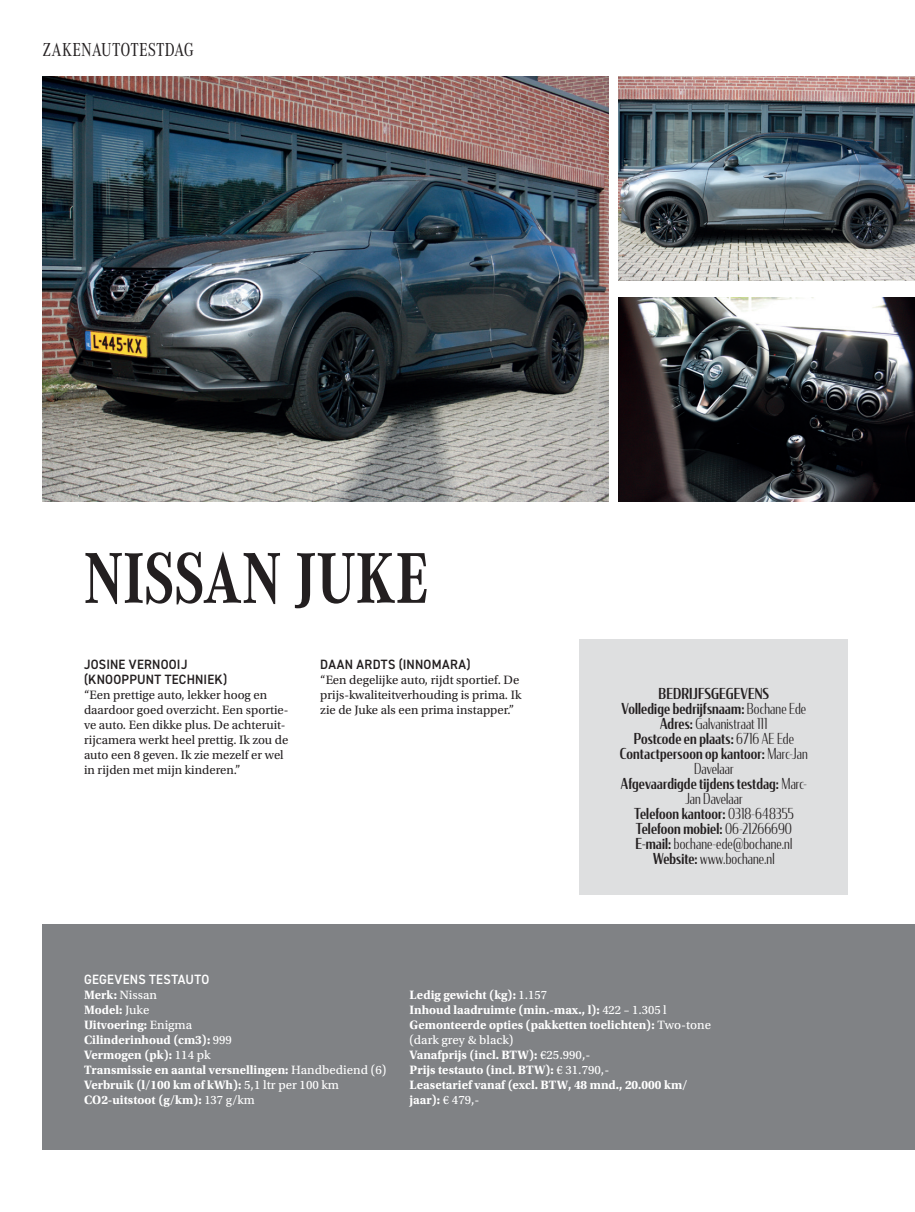
<style>
.page{position:relative;width:915px;height:1212px;background:#fff}
.page>*{position:absolute;margin:0;border:0;box-sizing:border-box;transform-origin:0 0}
.t1{font:700 74.4px "Corporate A Cond Pro";letter-spacing:.005em;color:#231f20;scale:.95 1}
.t2{font:19.5px "Corporate A Cond Pro";color:#231f20}
.t3{font:500 15px/15px "Condor Cond";letter-spacing:.01em;color:#231f20;text-align:center;scale:.95 1}
.t4{font:600 13.5px/15px "DIN2014";letter-spacing:.02em;color:#231f20;scale:.95 1}
.t5{font:600 13.5px "DIN2014";letter-spacing:.02em;color:#fff;scale:.95 1}
.t6{font:700 12.75px/15px "Utopia Std";color:#fff}
.t7{font:12.75px/15px "Utopia Std";color:#231f20}
.t8{font:12.75px "Utopia Std Capt";color:#fff}
.s1{font-weight:300}
.s2{font-family:"Utopia Std";font-weight:700}
.s3{font-family:"Utopia Std Capt";font-weight:400}
</style>
<div class="page">
<div style="left:43px;top:924px;width:871px;height:225px;background:#808285"></div>
<img style="left:43px;top:77px;width:565px;height:425px">
<img style="left:618px;top:77px;width:296px;height:204px">
<img style="left:618px;top:298px;width:296px;height:204px">
<div style="left:579px;top:640px;width:268px;height:255px;background:#dedfe0"></div>
<h2 class="t2" style="left:43px;top:36px;width:152px">ZAKENAUTOTESTDAG</h2>
<h1 class="t1" style="left:84px;top:527px;width:364px">NISSAN JUKE</h1>
<p class="t4" style="left:84px;top:657px;width:152px">JOSINE VERNOOIJ (KNOOPPUNT TECHNIEK)</p>
<p class="t7" style="left:84px;top:688px;width:206px">“Een prettige auto, lekker hoog en daardoor goed overzicht. Een sportie&shy;ve auto. Een dikke plus. De achteruit&shy;rijcamera werkt heel prettig. Ik zou de auto een 8 geven. Ik zie mezelf er wel in rijden met mijn kinderen.”</p>
<p class="t4" style="left:320px;top:657px;width:160px">DAAN ARDTS (INNOMARA)</p>
<p class="t7" style="left:320px;top:673px;width:202px">“Een degelijke auto, rijdt sportief. De prijs-kwaliteitverhouding is prima. Ik zie de Juke als een prima instapper.”</p>
<p class="t3" style="left:619px;top:686px;width:199px">BEDRIJFSGEGEVENS<br>Volledige bedrijfsnaam: <span class="s1">Bochane Ede<br></span>Adres: <span class="s1">Galvanistraat 111<br></span>Postcode en plaats: <span class="s1">6716 AE Ede<br></span>Contactpersoon op kantoor: <span class="s1">Marc-Jan<br>Davelaar<br></span>Afgevaardigde tijdens testdag: <span class="s1">Marc-<br>Jan Davelaar<br></span>Telefoon kantoor: <span class="s1">0318-648355<br></span>Telefoon mobiel: <span class="s1">06-21266690<br></span>E-mail: <span class="s1">bochane-ede@bochane.nl<br></span>Website: <span class="s1">www.bochane.nl</span></p>
<p class="t5" style="left:84px;top:970px;width:133px">GEGEVENS TESTAUTO</p>
<p class="t8" style="left:84px;top:988px;width:74px"><span class="s2">Merk:</span> Nissan</p>
<p class="t6" style="left:84px;top:1002px;width:304px">Model: <span class="s3">Juke<br></span>Uitvoering: <span class="s3">Enigma<br></span>Cilinderinhoud (cm3): <span class="s3">999<br></span>Vermogen (pk): <span class="s3">114 pk<br></span>Transmissie en aantal versnellingen: <span class="s3">Handbediend (6)<br></span>Verbruik (l/100 km of kWh): <span class="s3">5,1 ltr per 100 km<br></span>CO2-uitstoot (g/km): <span class="s3">137 g/km</span></p>
<p class="t6" style="left:409px;top:987px;width:303px">Ledig gewicht (kg): <span class="s3">1.157<br></span>Inhoud laadruimte (min.-max., l): <span class="s3">422 – 1.305 l<br></span>Gemonteerde opties (pakketten toelichten): <span class="s3">Two-tone</span></p>
<p class="t8" style="left:409px;top:1033px;width:105px">(dark grey &amp; black)</p>
<p class="t6" style="left:409px;top:1047px;width:279px">Vanafprijs (incl. BTW): <span class="s3">€25.990,-<br></span>Prijs testauto (incl. BTW): <span class="s3">€ 31.790,-<br></span>Leasetarief vanaf (excl. BTW, 48 mnd., 20.000 km/ jaar): <span class="s3">€ 479,-</span></p>
</div>
